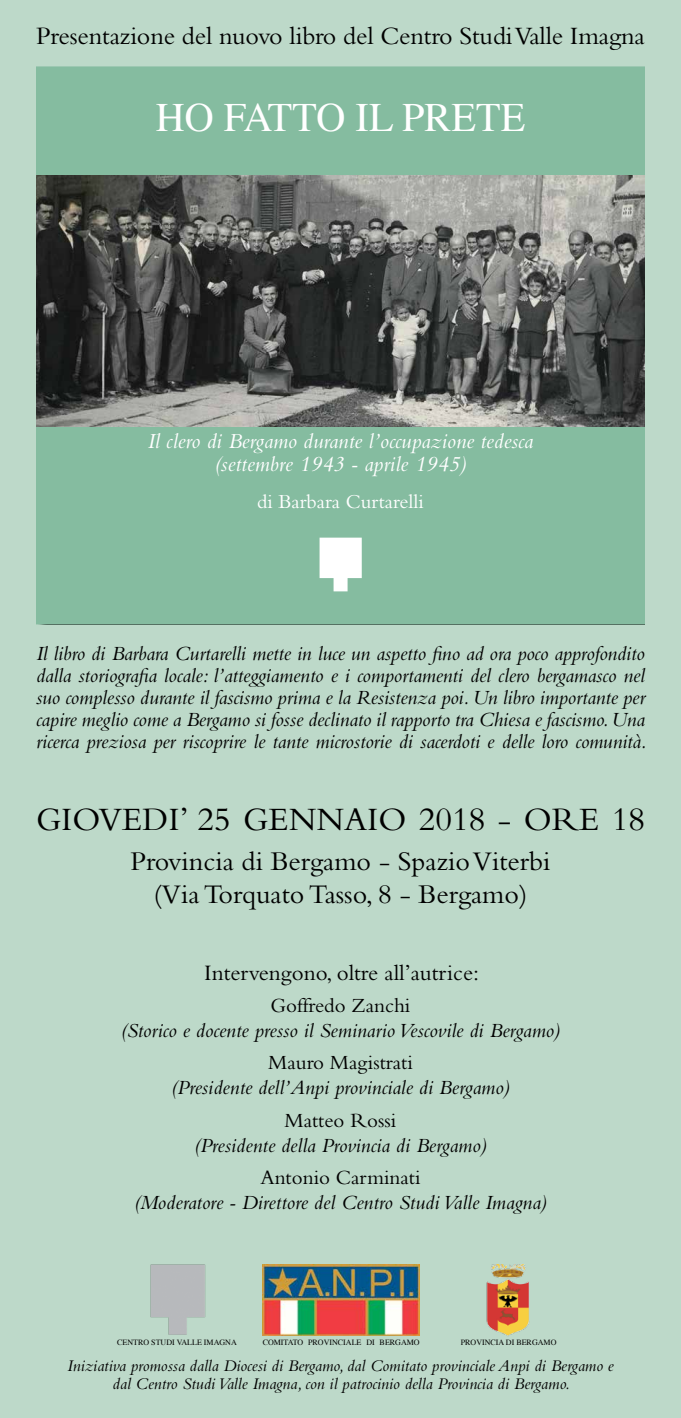
<style>
.page{position:relative;width:681px;height:1418px;background:#fff}
.page>*{position:absolute;margin:0;border:0;box-sizing:border-box;transform-origin:0 0}
.t1{font:40.2px "Times";color:#fff}
.t2{font:34px "Bembo";color:#000}
.t3{font:28px/33.6px "Bembo";color:#000;text-align:center}
.t4{font:26px "Bembo";letter-spacing:-.005em;color:#000}
.t5{font:23px "Bembo";color:#000}
.t6{font:italic 22.4px/23.2px "Bembo";color:#fff;text-align:center}
.t7{font:italic 21px/22px "Bembo";color:#000;text-align:justify}
.t8{font:21px "Bembo";color:#000}
.t9{font:20.6px "Bembo";color:#fff}
.t10{font:italic 17px/18px "Bembo";color:#000;text-align:center}
.t11{font:8px "Times";color:#000}
</style>
<div class="page">
<div style="left:0;top:0;width:680px;height:1417px;background:#bdd9c9"></div>
<div style="left:36px;top:67px;width:608px;height:557px;background:#85bca0"></div>
<img style="left:36px;top:175px;width:608px;height:251px">
<svg style="left:319px;top:537px;width:42px;height:54px"></svg>
<img style="left:150px;top:1264px;width:56px;height:71px">
<img style="left:486px;top:1264px;width:43px;height:72px">
<img style="left:262px;top:1264px;width:157px;height:71px">
<p class="t4" style="left:36px;top:21px;width:610px">Presentazione del nuovo libro del Centro Studi Valle Imagna</p>
<h1 class="t1" style="left:156px;top:80px;width:371px">HO FATTO IL PRETE</h1>
<p class="t6" style="left:148px;top:429px;width:387px">Il clero di Bergamo durante l’occupazione tedesca (settembre 1943 - aprile 1945)</p>
<p class="t9" style="left:257px;top:489px;width:168px">di Barbara Curtarelli</p>
<p class="t7" style="left:36px;top:642px;width:612px">Il libro di Barbara Curtarelli mette in luce un aspetto fino ad ora poco approfondito dalla storiografia locale: l’atteggiamento e i comportamenti del clero bergamasco nel suo complesso durante il fascismo prima e la Resistenza poi. Un libro importante per capire meglio come a Bergamo si fosse declinato il rapporto tra Chiesa e fascismo. Una ricerca preziosa per riscoprire le tante microstorie di sacerdoti e delle loro comunità.</p>
<h2 class="t2" style="left:36px;top:799px;width:610px">GIOVEDI’ 25 GENNAIO 2018 - ORE 18</h2>
<h3 class="t3" style="left:130px;top:843px;width:421px">Provincia di Bergamo - Spazio Viterbi (Via Torquato Tasso, 8 - Bergamo)</h3>
<p class="t5" style="left:204px;top:958px;width:276px">Intervengono, oltre all’autrice:</p>
<p class="t8" style="left:270px;top:992px;width:141px">Goffredo Zanchi</p>
<p class="t7" style="left:121px;top:1018px;width:441px">(Storico e docente presso il Seminario Vescovile di Bergamo)</p>
<p class="t8" style="left:268px;top:1050px;width:146px">Mauro Magistrati</p>
<p class="t7" style="left:171px;top:1076px;width:340px">(Presidente dell’Anpi provinciale di Bergamo)</p>
<p class="t8" style="left:284px;top:1107px;width:113px">Matteo Rossi</p>
<p class="t7" style="left:194px;top:1133px;width:294px">(Presidente della Provincia di Bergamo)</p>
<p class="t8" style="left:260px;top:1165px;width:161px">Antonio Carminati</p>
<p class="t7" style="left:134px;top:1191px;width:414px">(Moderatore - Direttore del Centro Studi Valle Imagna)</p>
<p class="t11" style="left:262px;top:1334px;width:158px">COMITATO PROVINCIALE DI BERGAMO</p>
<p class="t10" style="left:67px;top:1355px;width:547px">Iniziativa promossa dalla Diocesi di Bergamo, dal Comitato provinciale Anpi di Bergamo e dal Centro Studi Valle Imagna, con il patrocinio della Provincia di Bergamo.</p>
<p class="t11" style="left:117px;top:1334px;width:121px">CENTRO STUDI VALLE IMAGNA</p>
<p class="t11" style="left:460px;top:1334px;width:97px">PROVINCIA DI BERGAMO</p>
</div>
